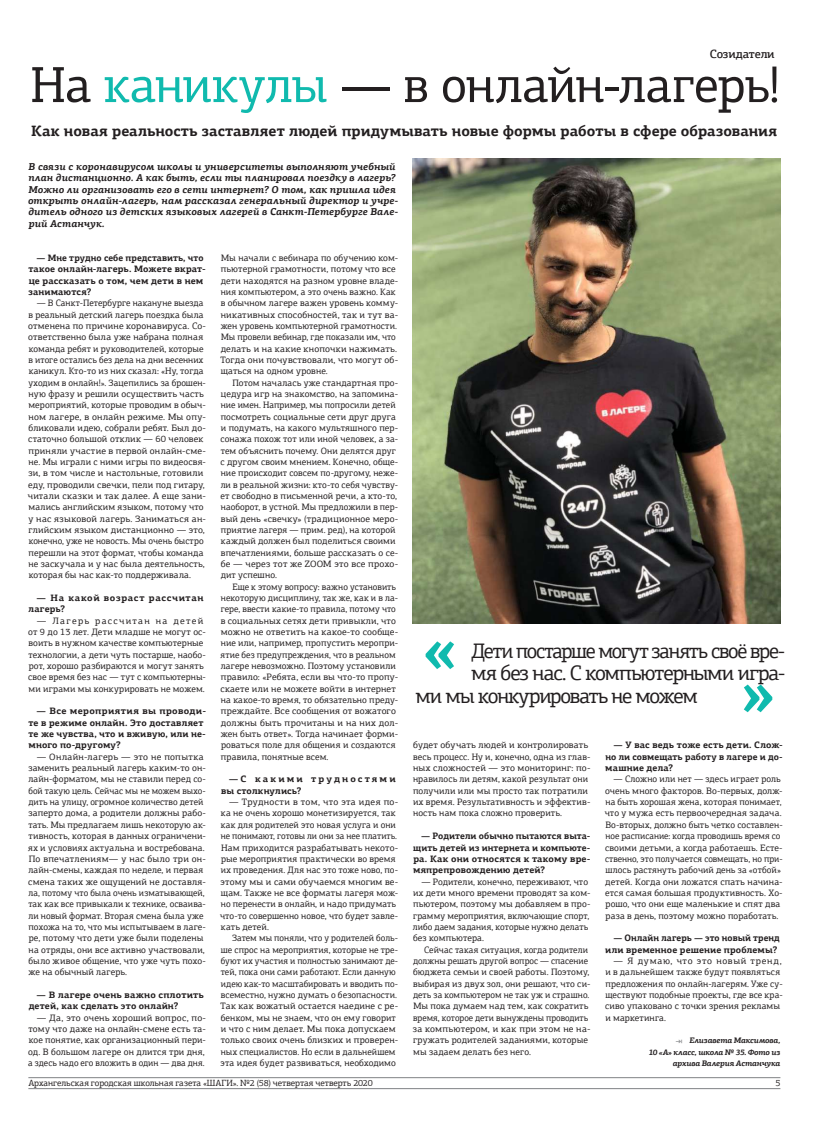
<style>
.page{position:relative;width:823px;height:1134px;background:#fff}
.page>*{position:absolute;margin:0;border:0;box-sizing:border-box;transform-origin:0 0}
.t1{font:700 70px "PF Agora Slab Pro";color:#10baae}
.t2{font:51px "PF Agora Slab Pro";letter-spacing:-.015em;color:#231f20}
.t3{font:21px "PF Agora Slab Pro";letter-spacing:-.055em;color:#231f20}
.t4{font:700 15px "PF Agora Slab Pro";color:#231f20}
.t5{font:500 12px "PF Agora Slab Pro";letter-spacing:-.015em;color:#231f20}
.t6{font:italic 700 10px/11.3px "PF Agora Slab Pro";letter-spacing:.005em;color:#231f20}
.t7{font:9.3px/11.3px "PF Agora Slab Pro";letter-spacing:.01em;color:#231f20}
.t8{font:700 9.3px/11.3px "PF Agora Slab Pro";letter-spacing:.015em;color:#231f20}
.t9{font:700 9.3px/11.3px "PF Agora Slab Pro";letter-spacing:.015em;color:#231f20;text-align:right;scale:.96 1}
.t10{font:700 9.3px/11.3px "PF Agora Slab Pro";letter-spacing:.205em;color:#231f20}
.t11{font:700 9.3px/11.3px "PF Agora Slab Pro";letter-spacing:.06em;color:#231f20}
.t12{font:9px "PF Agora Slab Pro";color:#231f20}
.t13{font:italic 700 8px/11.3px "PF Agora Slab Pro";letter-spacing:-.02em;color:#231f20;text-align:right}
.s1{color:#10baae}
.s2{font-weight:500;font-style:normal;color:#808285}
</style>
<div class="page">
<hr style="left:28px;top:1088px;width:752px;height:1px;background:#808285">
<hr style="left:28px;top:1077px;width:752px;height:1px;background:#808285">
<img style="left:412px;top:159px;width:368px;height:465px">
<p class="t5" style="left:709px;top:46px;width:66px">Созидатели</p>
<h2 class="t2" style="left:30px;top:53px;width:751px">На <span class="s1">каникулы</span> — в онлайн-лагерь!</h2>
<h3 class="t4" style="left:31px;top:121px;width:747px">Как новая реальность заставляет людей придумывать новые формы работы в сфере образования</h3>
<p class="t6" style="left:28px;top:161px;width:371px">В связи с коронавирусом школы и университеты выполняют учебный план дистанционно. А как быть, если ты планировал поездку в лагерь?<br>Можно ли организовать его в сети интернет? О том, как пришла идея открыть онлайн-лагерь, нам рассказал генеральный директор и учре&shy;дитель одного из детских языковых лагерей в Санкт-Петербурге Вале&shy;рий Астанчук.</p>
<p class="t8" style="left:28px;top:252px;width:179px;text-indent:8px">— Мне трудно себе представить, что такое онлайн-лагерь. Можете вкрат&shy;це рассказать о том, чем дети в нем занимаются?</p>
<p class="t7" style="left:28px;top:297px;width:179px;text-indent:9px">— В Санкт-Петербурге накануне выезда в реальный детский лагерь поездка была отменена по причине коронавируса. Со&shy;ответственно была уже набрана полная команда ребят и руководителей, которые в итоге остались без дела на дни весенних каникул. Кто-то из них сказал: «Ну, тогда уходим в онлайн!». Зацепились за брошен&shy;ную фразу и решили осуществить часть мероприятий, которые проводим в обыч&shy;ном лагере, в онлайн режиме. Мы опу&shy;бликовали идею, собрали ребят. Был до&shy;статочно большой отклик — 60 человек приняли участие в первой онлайн-сме&shy;не. Мы играли с ними игры по видеосвя&shy;зи, в том числе и настольные, готовили еду, проводили свечки, пели под гитару, читали сказки и так далее. А еще зани&shy;мались английским языком, потому что у нас языковой лагерь. Заниматься ан&shy;глийским языком дистанционно — это, конечно, уже не новость. Мы очень быстро перешли на этот формат, чтобы команда не заскучала и у нас была деятельность, которая бы нас как-то поддерживала.</p>
<p class="t11" style="left:29px;top:592px;width:176px;text-indent:8px">— На какой возраст рассчитан лагерь?</p>
<p class="t7" style="left:28px;top:615px;width:179px;text-indent:9px">— Лагерь рассчитан на детей от 9 до 13 лет. Дети младше не могут ос&shy;воить в нужном качестве компьютерные технологии, а дети чуть постарше, наобо&shy;рот, хорошо разбираются и могут занять свое время без нас — тут с компьютерны&shy;ми играми мы конкурировать не можем.</p>
<p class="t8" style="left:28px;top:705px;width:179px;text-indent:8px">— Все мероприятия вы проводи&shy;те в режиме онлайн. Это доставляет те же чувства, что и вживую, или не&shy;много по-другому?</p>
<p class="t7" style="left:28px;top:751px;width:179px;text-indent:9px">— Онлайн-лагерь — это не попытка заменить реальный лагерь каким-то он&shy;лайн-форматом, мы не ставили перед со&shy;бой такую цель. Сейчас мы не можем выхо&shy;дить на улицу, огромное количество детей заперто дома, а родители должны рабо&shy;тать. Мы предлагаем лишь некоторую ак&shy;тивность, которая в данных ограничени&shy;ях и условиях актуальна и востребована.<br>По впечатлениям— у нас было три он&shy;лайн-смены, каждая по неделе, и первая смена таких же ощущений не доставля&shy;ла, потому что была очень изматывающей, так как все привыкали к технике, осваива&shy;ли новый формат. Вторая смена была уже похожа на то, что мы испытываем в лаге&shy;ре, потому что дети уже были поделены на отряды, они все активно участвовали, было живое общение, что уже чуть похо&shy;же на обычный лагерь.</p>
<p class="t8" style="left:29px;top:989px;width:177px;text-indent:8px">— В лагере очень важно сплотить детей, как сделать это онлайн?</p>
<p class="t7" style="left:28px;top:1012px;width:179px;text-indent:9px">— Да, это очень хороший вопрос, по&shy;тому что даже на онлайн-смене есть та&shy;кое понятие, как организационный пери&shy;од. В большом лагере он длится три дня, а здесь надо его вложить в один — два дня.</p>
<p class="t7" style="left:220px;top:252px;width:179px">Мы начали с вебинара по обучению ком&shy;пьютерной грамотности, потому что все дети находятся на разном уровне владе&shy;ния компьютером, а это очень важно. Как в обычном лагере важен уровень комму&shy;никативных способностей, так и тут ва&shy;жен уровень компьютерной грамотности.<br>Мы провели вебинар, где показали им, что делать и на какие кнопочки нажимать.<br>Тогда они почувствовали, что могут об&shy;щаться на одном уровне.</p>
<p class="t7" style="left:220px;top:377px;width:179px;text-indent:12px">Потом началась уже стандартная про&shy;цедура игр на знакомство, на запомина&shy;ние имен. Например, мы попросили детей посмотреть социальные сети друг друга и подумать, на какого мультяшного пер&shy;сонажа похож тот или иной человек, а за&shy;тем объяснить почему. Они делятся друг с другом своим мнением. Конечно, обще&shy;ние происходит совсем по-другому, неже&shy;ли в реальной жизни: кто-то себя чувству&shy;ет свободно в письменной речи, а кто-то, наоборот, в устной. Мы предложили в пер&shy;вый день «свечку» (традиционное меро&shy;приятие лагеря — прим. ред), на которой каждый должен был поделиться своими впечатлениями, больше рассказать о се&shy;бе — через тот же ZOOM это все прохо&shy;дит успешно.</p>
<p class="t7" style="left:220px;top:581px;width:179px;text-indent:12px">Еще к этому вопросу: важно установить некоторую дисциплину, так же, как и в ла&shy;гере, ввести какие-то правила, потому что в социальных сетях дети привыкли, что можно не ответить на какое-то сообще&shy;ние или, например, пропустить меропри&shy;ятие без предупреждения, что в реальном лагере невозможно. Поэтому установили правило: «Ребята, если вы что-то пропу&shy;скаете или не можете войти в интернет на какое-то время, то обязательно преду&shy;преждайте. Все сообщения от вожатого должны быть прочитаны и на них дол&shy;жен быть ответ». Тогда начинает форми&shy;роваться поле для общения и создаются правила, понятные всем.</p>
<p class="t10" style="left:221px;top:773px;width:176px;text-indent:8px">—С какими трудностями вы столкнулись?</p>
<p class="t7" style="left:220px;top:796px;width:180px;text-indent:9px">— Трудности в том, что эта идея по&shy;ка не очень хорошо монетизируется, так как для родителей это новая услуга и они не понимают, готовы ли они за нее платить.<br>Нам приходится разрабатывать некото&shy;рые мероприятия практически во время их проведения. Для нас это тоже ново, по&shy;этому мы и сами обучаемся многим ве&shy;щам. Также не все форматы лагеря мож&shy;но перенести в онлайн, и надо придумать что-то совершенно новое, что будет завле&shy;кать детей.</p>
<p class="t7" style="left:220px;top:932px;width:179px;text-indent:11px">Затем мы поняли, что у родителей боль&shy;ше спрос на мероприятия, которые не тре&shy;буют их участия и полностью занимают де&shy;тей, пока они сами работают. Если данную идею как-то масштабировать и вводить по&shy;всеместно, нужно думать о безопасности.<br>Так как вожатый остается наедине с ре&shy;бенком, мы не знаем, что он ему говорит и что с ним делает. Мы пока допускаем только своих очень близких и проверен&shy;ных специалистов. Но если в дальнейшем эта идея будет развиваться, необходимо</p>
<h1 class="t1" style="left:422px;top:600px;width:36px">«</h1>
<h3 class="t3" style="left:471px;top:638px;width:315px">Дети постарше могут занять своё вре-</h3>
<h3 class="t3" style="left:471px;top:660px;width:316px">мя без нас. С компьютерными игра-</h3>
<h3 class="t3" style="left:415px;top:683px;width:284px">ми мы конкурировать не можем</h3>
<h1 class="t1" style="left:775px;top:753px;width:36px;rotate:-180deg">«</h1>
<p class="t7" style="left:413px;top:739px;width:179px">будет обучать людей и контролировать весь процесс. Ну и, конечно, одна из глав&shy;ных сложностей — это мониторинг: по&shy;нравилось ли детям, какой результат они получили или мы просто так потратили их время. Результативность и эффектив&shy;ность нам пока сложно проверить.</p>
<p class="t8" style="left:413px;top:830px;width:179px;text-align:justify;text-indent:8px">— Родители обычно пытаются выта&shy;щить детей из интернета и компьюте&shy;ра. Как они относятся к такому вре&shy;мяпрепровождению детей?</p>
<p class="t7" style="left:413px;top:876px;width:179px;text-indent:8px">— Родители, конечно, переживают, что их дети много времени проводят за ком&shy;пьютером, поэтому мы добавляем в про&shy;грамму мероприятия, включающие спорт, либо даем задания, которые нужно делать без компьютера.</p>
<p class="t7" style="left:412px;top:944px;width:179px;text-indent:11px">Сейчас такая ситуация, когда родители должны решать другой вопрос — спасение бюджета семьи и своей работы. Поэтому, выбирая из двух зол, они решают, что си&shy;деть за компьютером не так уж и страшно.<br>Мы пока думаем над тем, как сократить время, которое дети вынуждены проводить за компьютером, и как при этом не на&shy;гружать родителей заданиями, которые мы задаем делать без него.</p>
<p class="t8" style="left:605px;top:739px;width:179px;text-align:justify;text-indent:8px">— У вас ведь тоже есть дети. Слож&shy;но ли совмещать работу в лагере и до&shy;машние дела?</p>
<p class="t7" style="left:604px;top:774px;width:179px;text-indent:9px">— Сложно или нет — здесь играет роль очень много факторов. Во-первых, долж&shy;на быть хорошая жена, которая понимает, что у мужа есть первоочередная задача.<br>Во-вторых, должно быть четко составлен&shy;ное расписание: когда проводишь время со своими детьми, а когда работаешь. Есте&shy;ственно, это получается совмещать, но при&shy;шлось растянуть рабочий день за «отбой» детей. Когда они ложатся спать начина&shy;ется самая большая продуктивность. Хо&shy;рошо, что они еще маленькие и спят два раза в день, поэтому можно поработать.</p>
<p class="t9" style="left:605px;top:932px;width:183px">— Онлайн лагерь — это новый тренд или временное решение проблемы?</p>
<p class="t7" style="left:604px;top:955px;width:179px;text-indent:9px">— Я думаю, что это новый тренд, и в дальнейшем также будут появляться предложения по онлайн-лагерям. Уже су&shy;ществуют подобные проекты, где все кра&shy;сиво упаковано с точки зрения рекламы и маркетинга.</p>
<p class="t13" style="left:648px;top:1035px;width:133px"><span class="s2">⇥</span> Елизавета Максимова,<br>10 «А» класс, школа № 35. Фото из архива Валерия Астанчука</p>
<p class="t12" style="left:28px;top:1077px;width:345px">Архангельская городская школьная газета «ШАГИ». №2 (58) четвертая четверть 2020</p>
<p class="t12" style="left:775px;top:1077px;width:7px">5</p>
</div>
